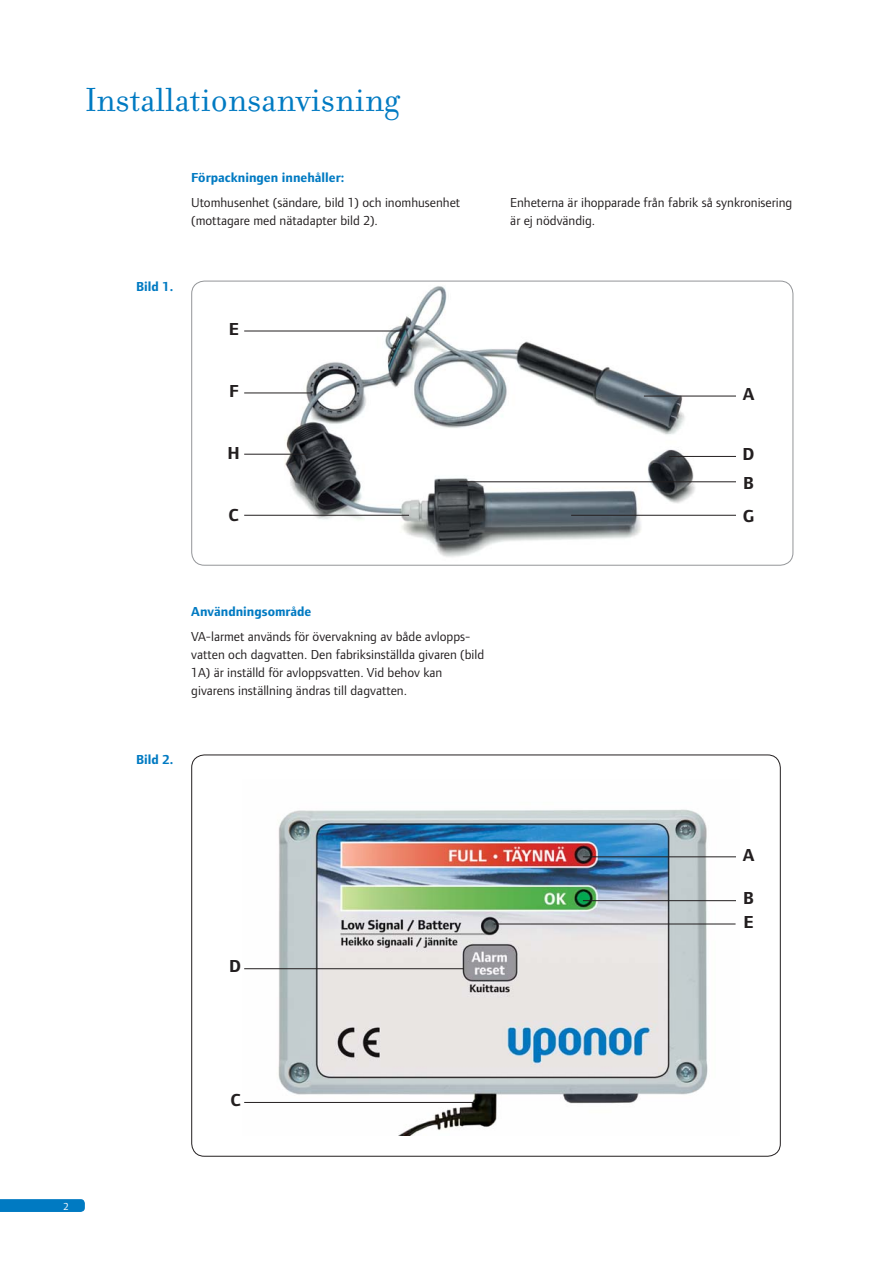
<style>
.page{position:relative;width:893px;height:1263px;background:#fff}
.page>*{position:absolute;margin:0;border:0;box-sizing:border-box;transform-origin:0 0}
.t1{font:36px "Filosofia";color:#007ac2}
.t2{font:700 18px/33.5px "Foundry Form Sans";color:#231f20}
.t3{font:13.5px/18px "Foundry Form Sans";color:#231f20}
.t4{font:700 13.5px "Foundry Form Sans";color:#007ac2}
.t5{font:10.5px "Foundry Form Sans";color:#fff}
</style>
<div class="page">
<svg style="left:0;top:1199px;width:85px;height:13px"></svg>
<img style="left:262px;top:286px;width:460px;height:271px">
<img style="left:244px;top:809px;width:492px;height:327px">
<hr style="left:244px;top:331px;width:160px;height:1px;background:#231f20">
<hr style="left:244px;top:393px;width:67px;height:1px;background:#231f20">
<hr style="left:244px;top:454px;width:63px;height:1px;background:#231f20">
<hr style="left:244px;top:515px;width:165px;height:1px;background:#231f20">
<hr style="left:644px;top:396px;width:92px;height:1px;background:#231f20">
<hr style="left:669px;top:456px;width:67px;height:1px;background:#231f20">
<hr style="left:459px;top:482px;width:277px;height:1px;background:#231f20">
<hr style="left:571px;top:515px;width:165px;height:1px;background:#231f20">
<hr style="left:583px;top:857px;width:153px;height:1px;background:#231f20">
<hr style="left:583px;top:900px;width:153px;height:1px;background:#231f20">
<hr style="left:244px;top:1102px;width:231px;height:1px;background:#231f20">
<hr style="left:493px;top:924px;width:242px;height:1px;background:#231f20">
<hr style="left:244px;top:968px;width:220px;height:1px;background:#231f20">
<h1 class="t1" style="left:85px;top:85px;width:316px">Installationsanvisning</h1>
<p class="t4" style="left:191px;top:172px;width:155px">Förpackningen innehåller:</p>
<p class="t3" style="left:191px;top:195px;width:270px">Utomhusenhet (sändare, bild 1) och inomhusenhet (mottagare med nätadapter bild 2).</p>
<p class="t4" style="left:136px;top:282px;width:39px">Bild 1.</p>
<h2 class="t2" style="left:229px;top:314px;width:11px">E</h2>
<p class="t3" style="left:510px;top:195px;width:283px">Enheterna är ihopparade från fabrik så synkronisering är ej nödvändig.</p>
<h2 class="t2" style="left:229px;top:376px;width:11px">F</h2>
<h2 class="t2" style="left:742px;top:379px;width:13px">A</h2>
<h2 class="t2" style="left:227px;top:438px;width:14px">H</h2>
<h2 class="t2" style="left:229px;top:500px;width:12px">C</h2>
<p class="t4" style="left:191px;top:606px;width:122px">Användningsområde</p>
<p class="t3" style="left:191px;top:629px;width:294px">VA-larmet används för övervakning av både avlopps&shy;vatten och dagvatten. Den fabriksinställda givaren (bild 1A) är inställd för avloppsvatten. Vid behov kan givarens inställning ändras till dagvatten.</p>
<p class="t4" style="left:136px;top:755px;width:39px">Bild 2.</p>
<h2 class="t2" style="left:229px;top:951px;width:13px">D</h2>
<h2 class="t2" style="left:742px;top:439px;width:13px">D</h2>
<h2 class="t2" style="left:742px;top:468px;width:13px">B<br>G</h2>
<h2 class="t2" style="left:742px;top:840px;width:13px">A</h2>
<h2 class="t2" style="left:743px;top:883px;width:12px">B</h2>
<h2 class="t2" style="left:743px;top:907px;width:11px">E</h2>
<p class="t5" style="left:64px;top:1202px;width:7px">2</p>
<h2 class="t2" style="left:230px;top:1085px;width:12px">C</h2>
</div>
